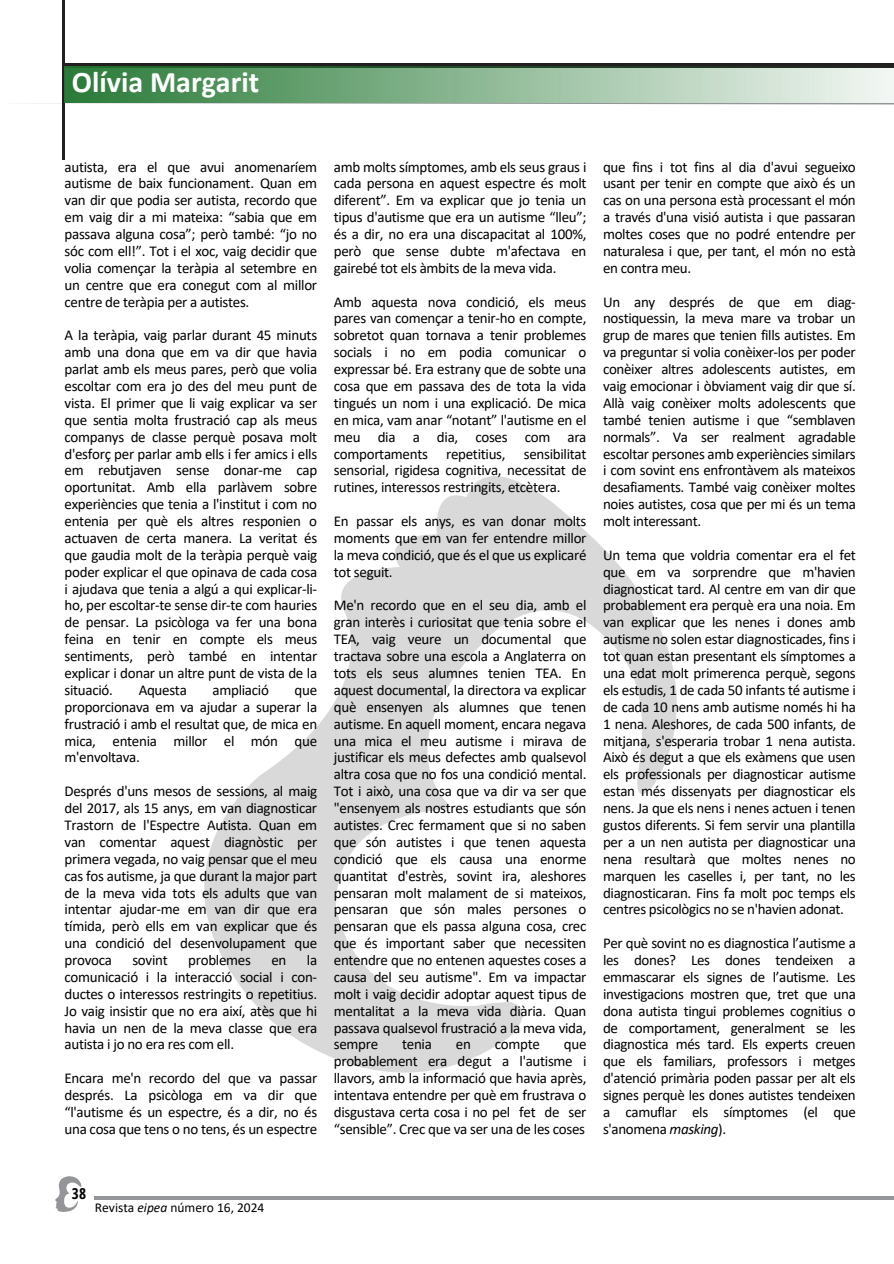
<style>
.page{position:relative;width:894px;height:1264px;background:#fff}
.page>*{position:absolute;margin:0;border:0;box-sizing:border-box;transform-origin:0 0}
.t1{font:700 30px "Calibri";color:#fff}
.t2{font:15px/16.8px "Calibri";letter-spacing:-.02em;color:#000;text-align:justify}
.t3{font:700 15px "Open Sans Condensed";color:#000}
.t4{font:13.5px "Calibri";color:#000}
.s1{font-style:italic}
</style>
<div class="page">
<svg style="left:204px;top:476px;width:472px;height:596px"></svg>
<svg style="left:55px;top:1176px;width:26px;height:36px"></svg>
<hr style="left:95px;top:1196px;width:798px;height:3px;background:#939598">
<hr style="left:64px;top:64px;width:829px;height:3px;background:#231f20">
<svg style="left:35px;top:103px;width:858px;height:1px"></svg>
<hr style="left:63px;top:0;width:1px;height:160px;background:#231f20">
<img style="left:64px;top:67px;width:829px;height:36px">
<p class="t1" style="left:72px;top:70px;width:189px">Olívia Margarit</p>
<p class="t2" style="left:64px;top:159px;width:254px">autista, era el que avui anomenaríem autisme de baix funcionament. Quan em van dir que podia ser autista, recordo que em vaig dir a mi mateixa: “sabia que em passava alguna cosa”; però també: “jo no sóc com ell!”. Tot i el xoc, vaig decidir que volia començar la teràpia al setembre en un centre que era conegut com al millor centre de teràpia per a autistes.</p>
<p class="t2" style="left:64px;top:328px;width:254px">A la teràpia, vaig parlar durant 45 minuts amb una dona que em va dir que havia parlat amb els meus pares, però que volia escoltar com era jo des del meu punt de vista. El primer que li vaig explicar va ser que sentia molta frustració cap als meus companys de classe perquè posava molt d'esforç per parlar amb ells i fer amics i ells em rebutjaven sense donar-me cap oportunitat. Amb ella parlàvem sobre experiències que tenia a l'institut i com no entenia per què els altres responien o actuaven de certa manera. La veritat és que gaudia molt de la teràpia perquè vaig poder explicar el que opinava de cada cosa i ajudava que tenia a algú a qui explicar-li&shy;ho, per escoltar-te sense dir-te com hauries de pensar. La psicòloga va fer una bona feina en tenir en compte els meus sentiments, però també en intentar explicar i donar un altre punt de vista de la situació.</p>
<p class="t2" style="left:139px;top:682px;width:50px">Aquesta</p>
<p class="t2" style="left:212px;top:682px;width:58px">ampliació</p>
<p class="t2" style="left:64px;top:682px;width:254px;text-indent:230px">que proporcionava em va ajudar a superar la frustració i amb el resultat que, de mica en mica, entenia millor el món que m'envoltava.</p>
<p class="t2" style="left:64px;top:784px;width:254px">Després d'uns mesos de sessions, al maig del 2017, als 15 anys, em van diagnosticar Trastorn de l'Espectre Autista. Quan em van comentar aquest diagnòstic per primera vegada, no vaig pensar que el meu cas fos autisme, ja que durant la major part de la meva vida tots els adults que van intentar ajudar-me em van dir que era tímida, però ells em van explicar que és una condició del desenvolupament que provoca</p>
<p class="t2" style="left:64px;top:952px;width:254px;text-indent:242px">la comunicació i la interacció social i con&shy;ductes o interessos restringits o repetitius.<br>Jo vaig insistir que no era així, atès que hi havia un nen de la meva classe que era autista i jo no era res com ell.</p>
<p class="t2" style="left:64px;top:1071px;width:254px">Encara me'n recordo del que va passar després. La psicòloga em va dir que “l'autisme és un espectre, és a dir, no és una cosa que tens o no tens, és un espectre</p>
<p class="t2" style="left:132px;top:952px;width:37px">sovint</p>
<p class="t2" style="left:188px;top:952px;width:64px">problemes</p>
<p class="t2" style="left:271px;top:952px;width:17px">en</p>
<p class="t2" style="left:334px;top:159px;width:254px">amb molts símptomes, amb els seus graus i cada persona en aquest espectre és molt diferent”. Em va explicar que jo tenia un tipus d'autisme que era un autisme “lleu”; és a dir, no era una discapacitat al 100%, però que sense dubte m'afectava en gairebé tot els àmbits de la meva vida.</p>
<p class="t2" style="left:334px;top:294px;width:254px">Amb aquesta nova condició, els meus pares van començar a tenir-ho en compte, sobretot quan tornava a tenir problemes socials i no em podia comunicar o expressar bé. Era estrany que de sobte una cosa que em passava des de tota la vida tingués un nom i una explicació. De mica en mica, vam anar “notant” l'autisme en el meu dia a dia, coses com ara comportaments repetitius, sensibilitat sensorial, rigidesa cognitiva, necessitat de rutines, interessos restringits, etcètera.</p>
<p class="t2" style="left:334px;top:514px;width:254px">En passar els anys, es van donar molts moments que em van fer entendre millor la meva condició, que és el que us explicaré tot seguit.</p>
<p class="t2" style="left:334px;top:598px;width:254px">Me'n recordo que en el seu dia, amb el gran interès i curiositat que tenia sobre el TEA, vaig veure un documental que tractava sobre una escola a Anglaterra on tots els seus alumnes tenien TEA. En aquest documental, la directora va explicar què ensenyen als alumnes que tenen autisme. En aquell moment, encara negava una mica el meu autisme i mirava de justificar els meus defectes amb qualsevol altra cosa que no fos una condició mental.<br>Tot i això, una cosa que va dir va ser que "ensenyem als nostres estudiants que són autistes. Crec fermament que si no saben que són autistes i que tenen aquesta condició que els causa una enorme quantitat d'estrès, sovint ira, aleshores pensaran molt malament de si mateixos, pensaran que són males persones o pensaran que els passa alguna cosa, crec que és important saber que necessiten entendre que no entenen aquestes coses a causa del seu autisme". Em va impactar molt i vaig decidir adoptar aquest tipus de mentalitat a la meva vida diària. Quan passava qualsevol frustració a la meva vida, sempre</p>
<p class="t2" style="left:402px;top:1037px;width:31px">tenia</p>
<p class="t2" style="left:455px;top:1037px;width:17px">en</p>
<p class="t2" style="left:494px;top:1037px;width:47px">compte</p>
<p class="t2" style="left:334px;top:1037px;width:254px;text-indent:230px">que probablement era degut a l'autisme i llavors, amb la informació que havia après, intentava entendre per què em frustrava o disgustava certa cosa i no pel fet de ser “sensible”. Crec que va ser una de les coses</p>
<p class="t2" style="left:603px;top:159px;width:254px">que fins i tot fins al dia d'avui segueixo usant per tenir en compte que això és un cas on una persona està processant el món a través d'una visió autista i que passaran moltes coses que no podré entendre per naturalesa i que, per tant, el món no està en contra meu.</p>
<p class="t2" style="left:603px;top:294px;width:254px">Un any després de que em diag&shy;nostiquessin, la meva mare va trobar un grup de mares que tenien fills autistes. Em va preguntar si volia conèixer-los per poder conèixer altres adolescents autistes, em vaig emocionar i òbviament vaig dir que sí.<br>Allà vaig conèixer molts adolescents que també tenien autisme i que “semblaven normals”. Va ser realment agradable escoltar persones amb experiències similars i com sovint ens enfrontàvem als mateixos desafiaments. També vaig conèixer moltes noies autistes, cosa que per mi és un tema molt interessant.</p>
<p class="t2" style="left:603px;top:547px;width:254px">Un tema que voldria comentar era el fet que em va sorprendre que m'havien diagnosticat tard. Al centre em van dir que probablement era perquè era una noia. Em van explicar que les nenes i dones amb autisme no solen estar diagnosticades, fins i tot quan estan presentant els símptomes a una edat molt primerenca perquè, segons els estudis, 1 de cada 50 infants té autisme i de cada 10 nens amb autisme només hi ha 1 nena. Aleshores, de cada 500 infants, de mitjana, s'esperaria trobar 1 nena autista.<br>Això és degut a que els exàmens que usen els professionals per diagnosticar autisme estan més dissenyats per diagnosticar els nens. Ja que els nens i nenes actuen i tenen gustos diferents. Si fem servir una plantilla per a un nen autista per diagnosticar una nena resultarà que moltes nenes no marquen les caselles i, per tant, no les diagnosticaran. Fins fa molt poc temps els centres psicològics no se n'havien adonat.</p>
<p class="t2" style="left:603px;top:936px;width:254px">Per què sovint no es diagnostica l’autisme a les dones? Les dones tendeixen a emmascarar els signes de l’autisme. Les investigacions mostren que, tret que una dona autista tingui problemes cognitius o de comportament, generalment se les diagnostica més tard. Els experts creuen que els familiars, professors i metges d'atenció primària poden passar per alt els signes perquè les dones autistes tendeixen a camuflar els símptomes (el que s'anomena <span class="s1">masking</span>).</p>
<p class="t3" style="left:72px;top:1183px;width:16px">38</p>
<h1 class="t4" style="left:95px;top:1201px;width:171px">Revista <span class="s1">eipea</span> número 16, 2024</h1>
</div>
